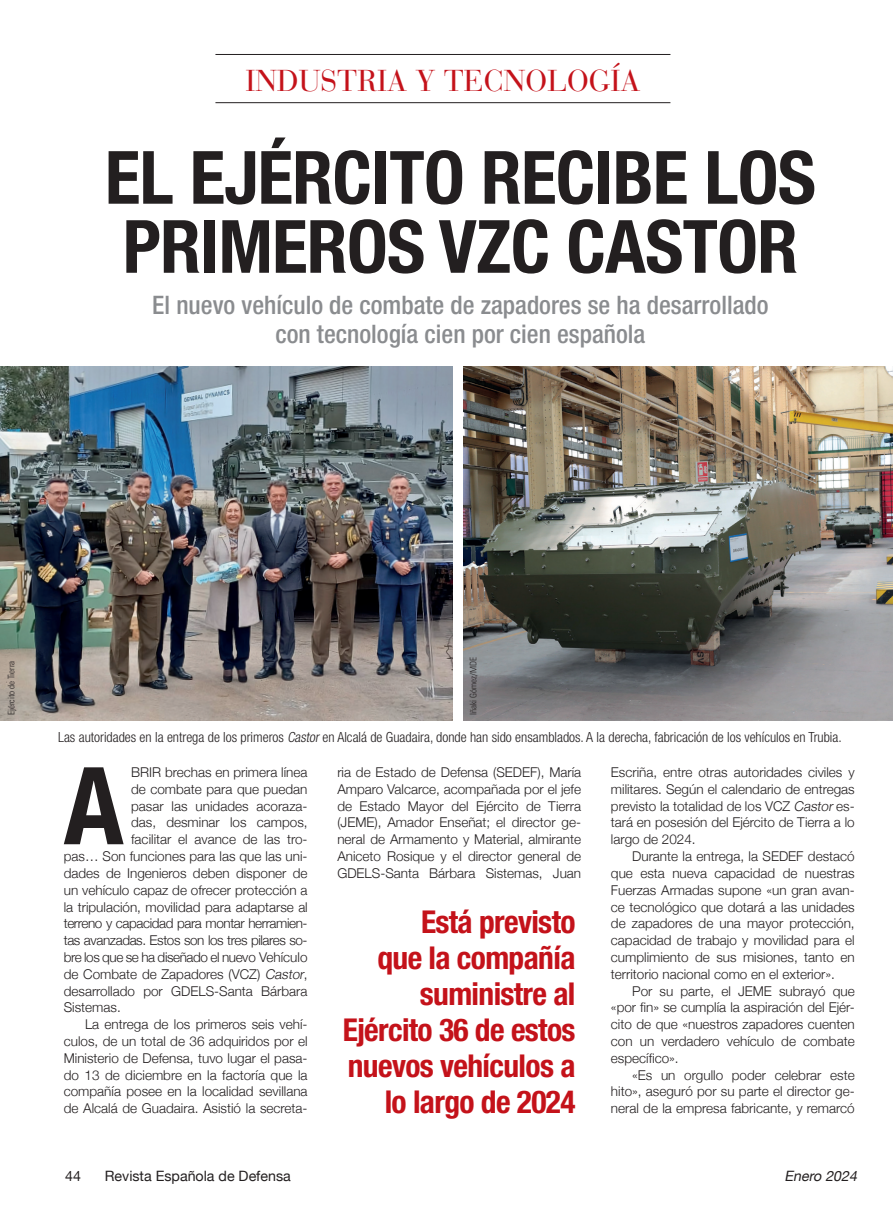
<style>
.page{position:relative;width:893px;height:1217px;background:#fff}
.page>*{position:absolute;margin:0;border:0;box-sizing:border-box;transform-origin:0 0}
.Coro-Texto{font:700 condensed 107.55px "Helvetica Neue";color:#231f20}
.Título_B{font:700 condensed 73.5px/69px "Helvetica Neue";letter-spacing:-.01em;color:#231f20}
.Coro-Sumario{font:700 condensed 31.5px/36px "Helvetica Neue";letter-spacing:-.02em;color:#c4121a;text-align:right}
.Título_B-2{font:30px "Bauer Bodoni";color:#c4121a}
.Título_B-3{font:500 condensed 25.5px/28.5px "Helvetica Neue";color:#8a8c8f;text-align:center}
.t1{font:14.25px "Helvetica Neue";color:#231f20}
.t2{font:italic 14.25px "Helvetica Neue";color:#231f20}
.Título_B-4{font:300 condensed 13.95px "Helvetica Neue";color:#231f20}
.Coro-Texto-2{font:300 13.5px/16.8px "Helvetica Neue";color:#231f20;text-align:justify}
.Coro-Texto-3{font:300 13.5px "Helvetica Neue";letter-spacing:-.03em;color:#231f20}
.Crédito_foto{font:300 condensed 9px "Univers";letter-spacing:-.005em;color:#231f20}
.s1{font-style:italic}
</style>
<div class="page">
<img style="left:0;top:366px;width:452px;height:353px">
<hr style="left:215px;top:54px;width:455px;height:1px;background:#231f20">
<hr style="left:215px;top:102px;width:455px;height:1px;background:#231f20">
<img style="left:464px;top:366px;width:429px;height:353px">
<p class="Título_B-2" style="left:245px;top:62px;width:397px">INDUSTRIA Y TECNOLOGÍA</p>
<p class="Título_B" style="left:105px;top:138px;width:712px">EL EJÉRCITO RECIBE LOS<br>PRIMEROS VZC CASTOR</p>
<p class="Título_B-3" style="left:152px;top:290px;width:618px">El nuevo vehículo de combate de zapadores se ha desarrollado con tecnología cien por cien española</p>
<p class="Crédito_foto" style="left:6px;top:715px;width:56px;rotate:-90deg">Ejército de Tierra</p>
<p class="Crédito_foto" style="left:468px;top:715px;width:59px;rotate:-90deg">Iñaki Gómez/MDE</p>
<p class="Título_B-4" style="left:58px;top:728px;width:785px">Las autoridades en la entrega de los primeros <span class="s1">Castor</span> en Alcalá de Guadaira, donde han sido ensamblados. A la derecha, fabricación de los vehículos en Trubia.</p>
<p class="Coro-Texto" style="left:64px;top:740px;width:61px">A</p>
<p class="Coro-Texto-2" style="left:131px;top:762px;width:178px">BRIR brechas en primera línea</p>
<p class="Coro-Texto-2" style="left:131px;top:779px;width:178px">de combate para que puedan</p>
<p class="Coro-Texto-2" style="left:131px;top:796px;width:178px">pasar las unidades acoraza-</p>
<p class="Coro-Texto-2" style="left:131px;top:813px;width:178px">das, desminar los campos,</p>
<p class="Coro-Texto-2" style="left:131px;top:829px;width:178px">facilitar el avance de las tro-</p>
<p class="Coro-Texto-2" style="left:64px;top:846px;width:245px">pas… Son funciones para las que las uni-</p>
<p class="Coro-Texto-2" style="left:64px;top:863px;width:245px">dades de Ingenieros deben disponer de</p>
<p class="Coro-Texto-2" style="left:64px;top:880px;width:245px">un vehículo capaz de ofrecer protección a</p>
<p class="Coro-Texto-2" style="left:64px;top:897px;width:245px">la tripulación, movilidad para adaptarse al</p>
<p class="Coro-Texto-3" style="left:64px;top:912px;width:245px">terreno y capacidad para montar herramien-</p>
<p class="Coro-Texto-3" style="left:64px;top:929px;width:245px">tas avanzadas. Estos son los tres pilares so-</p>
<p class="Coro-Texto-3" style="left:64px;top:945px;width:245px">bre los que se ha diseñado el nuevo Vehículo</p>
<p class="Coro-Texto-2" style="left:64px;top:964px;width:245px">de Combate de Zapadores (VCZ) <span class="s1">Castor</span>,</p>
<p class="Coro-Texto-2" style="left:64px;top:981px;width:245px">desarrollado por GDELS-Santa Bárbara</p>
<p class="Coro-Texto-2" style="left:64px;top:997px;width:58px">Sistemas.</p>
<p class="Coro-Texto-2" style="left:64px;top:1014px;width:245px;text-indent:21px">La entrega de los primeros seis vehí&shy;culos, de un total de 36 adquiridos por el Ministerio de Defensa, tuvo lugar el pasa&shy;do 13 de diciembre en la factoría que la compañía posee en la localidad sevillana de Alcalá de Guadaira. Asistió la secreta-</p>
<p class="Coro-Texto-2" style="left:337px;top:762px;width:245px">ria de Estado de Defensa (SEDEF), María Amparo Valcarce, acompañada por el jefe de Estado Mayor del Ejército de Tierra (JEME), Amador Enseñat; el director ge&shy;neral de Armamento y Material, almirante Aniceto Rosique y el director general de GDELS-Santa Bárbara Sistemas, Juan</p>
<p class="Coro-Texto-2" style="left:611px;top:762px;width:245px">Escriña, entre otras autoridades civiles y militares. Según el calendario de entregas previsto la totalidad de los VCZ <span class="s1">Castor</span>es&shy;tará en posesión del Ejército de Tierra a lo largo de 2024.</p>
<p class="Coro-Texto-2" style="left:611px;top:846px;width:245px;text-indent:21px">Durante la entrega, la SEDEF destacó que esta nueva capacidad de nuestras Fuerzas Armadas supone «un gran avan&shy;ce tecnológico que dotará a las unidades de zapadores de una mayor protección, capacidad de trabajo y movilidad para el cumplimiento de sus misiones, tanto en territorio nacional como en el exterior».</p>
<p class="Coro-Texto-2" style="left:611px;top:981px;width:245px;text-indent:21px">Por su parte, el JEME subrayó que «por fin» se cumplía la aspiración del Ejér&shy;cito de que «nuestros zapadores cuenten con un verdadero vehículo de combate específico».</p>
<p class="Coro-Texto-2" style="left:611px;top:1065px;width:245px;text-indent:21px">«Es un orgullo poder celebrar este hito», aseguró por su parte el director ge&shy;neral de la empresa fabricante, y remarcó</p>
<p class="Coro-Sumario" style="left:343px;top:903px;width:234px">Está previsto<br>que la compañía suministre al<br>Ejército 36 de estos nuevos vehículos a lo largo de 2024</p>
<p class="t1" style="left:65px;top:1165px;width:17px">44</p>
<p class="t1" style="left:105px;top:1165px;width:188px">Revista Española de Defensa</p>
<p class="t2" style="left:784px;top:1165px;width:78px">Enero 2024</p>
</div>
